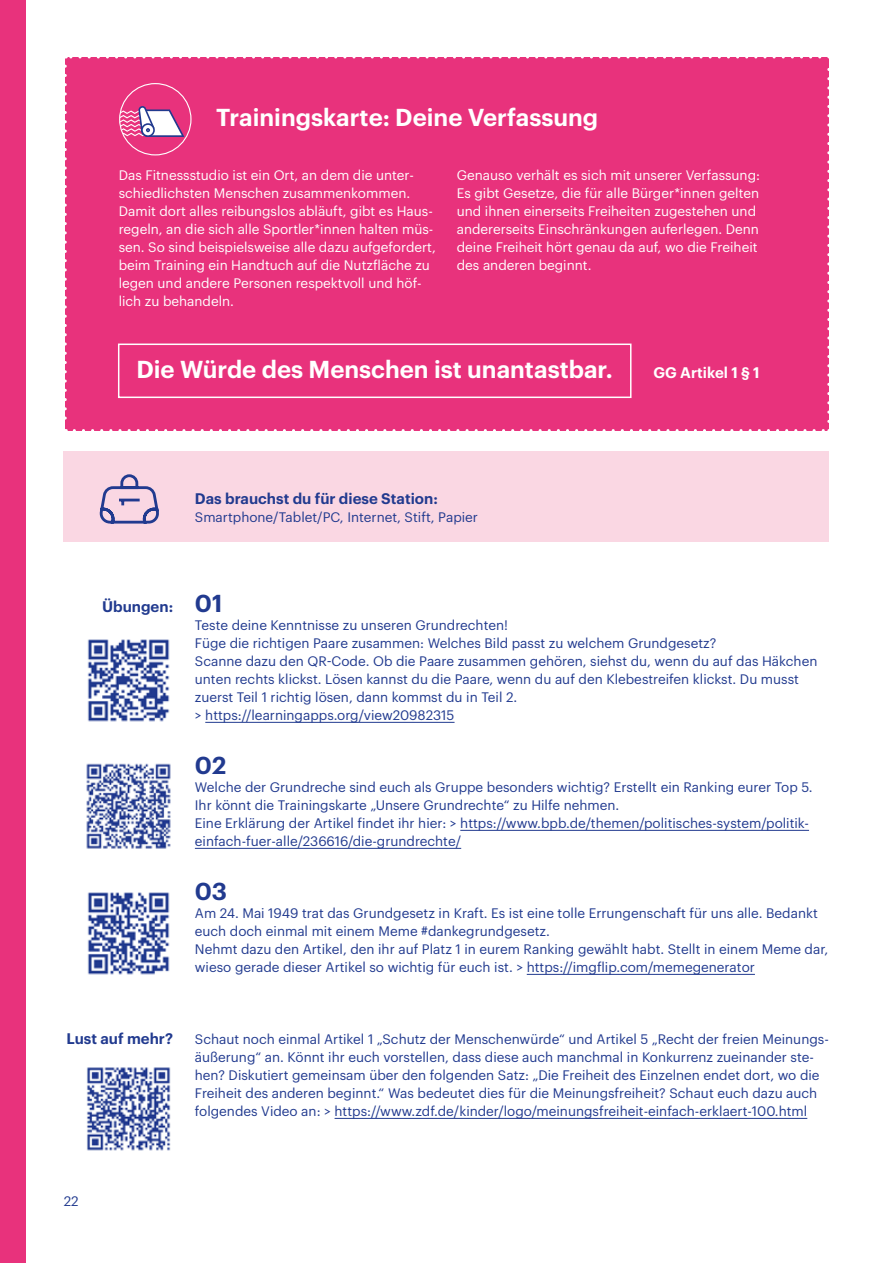
<style>
.page{position:relative;width:893px;height:1263px;background:#fff}
.page>*{position:absolute;margin:0;border:0;box-sizing:border-box;transform-origin:0 0}
.t1{font:600 24px "Graphik";color:#fff}
.t2{font:600 24px "Graphik";color:#213a8f}
.t3{font:600 15px "Graphik";color:#213a8f}
.t4{font:600 15px "Graphik";color:#fff}
.t5{font:13.5px/18px "Graphik";color:#213a8f}
.t6{font:13.5px/18px "Graphik";color:#fff}
</style>
<div class="page">
<div style="left:65px;top:57px;width:764px;height:373px;background:#e8327c"></div>
<svg style="left:65px;top:66px;width:2px;height:364px"></svg>
<svg style="left:74px;top:429px;width:755px;height:2px"></svg>
<svg style="left:827px;top:57px;width:2px;height:364px"></svg>
<svg style="left:65px;top:57px;width:755px;height:2px"></svg>
<div style="left:64px;top:452px;width:765px;height:90px;background:#fad7e3"></div>
<div style="left:118px;top:344px;width:513px;height:54px;border:2px solid #fff"></div>
<hr style="left:205px;top:722px;width:250px;height:1px;background:#213a8f">
<hr style="left:460px;top:830px;width:349px;height:1px;background:#213a8f">
<hr style="left:195px;top:848px;width:266px;height:1px;background:#213a8f">
<hr style="left:527px;top:974px;width:228px;height:1px;background:#213a8f">
<hr style="left:335px;top:1118px;width:472px;height:1px;background:#213a8f">
<div style="left:0;top:0;width:26px;height:1263px;background:#e8327c"></div>
<svg style="left:99px;top:474px;width:60px;height:50px"></svg>
<img style="left:87px;top:639px;width:83px;height:83px">
<img style="left:86px;top:763px;width:85px;height:86px">
<img style="left:87px;top:892px;width:83px;height:83px">
<img style="left:87px;top:1067px;width:84px;height:84px">
<svg style="left:120px;top:105px;width:64px;height:32px"></svg>
<div style="left:119px;top:83px;width:73px;height:72px;border:1px solid #fff;border-radius:50%"></div>
<h1 class="t1" style="left:216px;top:99px;width:383px">Trainingskarte: Deine Verfassung</h1>
<p class="t6" style="left:119px;top:165px;width:319px">Das Fitnessstudio ist ein Ort, an dem die unter&shy;schiedlichsten Menschen zusammenkommen.<br>Damit dort alles reibungslos abläuft, gibt es Haus&shy;regeln, an die sich alle Sportler*innen halten müs&shy;sen. So sind beispielsweise alle dazu aufgefordert, beim Training ein Handtuch auf die Nutzfläche zu legen und andere Personen respektvoll und höf&shy;lich zu behandeln.</p>
<p class="t6" style="left:457px;top:165px;width:305px">Genauso verhält es sich mit unserer Verfassung:<br>Es gibt Gesetze, die für alle Bürger*innen gelten und ihnen einerseits Freiheiten zugestehen und andererseits Einschränkungen auferlegen. Denn deine Freiheit hört genau da auf, wo die Freiheit des anderen beginnt.</p>
<h1 class="t1" style="left:136px;top:351px;width:478px">Die Würde des Menschen ist unantastbar.</h1>
<p class="t4" style="left:653px;top:361px;width:108px">GG Artikel 1 § 1</p>
<p class="t3" style="left:195px;top:487px;width:245px">Das brauchst du für diese Station:</p>
<p class="t5" style="left:195px;top:507px;width:285px">Smartphone/Tablet/PC, Internet, Stift, Papier</p>
<p class="t3" style="left:102px;top:595px;width:73px">Übungen:</p>
<h1 class="t2" style="left:195px;top:585px;width:29px">01</h1>
<p class="t5" style="left:195px;top:615px;width:624px">Teste deine Kenntnisse zu unseren Grundrechten!<br>Füge die richtigen Paare zusammen: Welches Bild passt zu welchem Grundgesetz?<br>Scanne dazu den QR-Code. Ob die Paare zusammen gehören, siehst du, wenn du auf das Häkchen unten rechts klickst. Lösen kannst du die Paare, wenn du auf den Klebestreifen klickst. Du musst zuerst Teil 1 richtig lösen, dann kommst du in Teil 2.<br>&gt; https://learningapps.org/view20982315</p>
<h1 class="t2" style="left:195px;top:747px;width:33px">02</h1>
<p class="t5" style="left:195px;top:777px;width:619px">Welche der Grundreche sind euch als Gruppe besonders wichtig? Erstellt ein Ranking eurer Top 5.<br>Ihr könnt die Trainingskarte „Unsere Grundrechte“ zu Hilfe nehmen.<br>Eine Erklärung der Artikel findet ihr hier: &gt; https://www.bpb.de/themen/politisches-system/politik&shy;einfach-fuer-alle/236616/die-grundrechte/</p>
<h1 class="t2" style="left:195px;top:873px;width:34px">03</h1>
<p class="t5" style="left:195px;top:903px;width:635px">Am 24. Mai 1949 trat das Grundgesetz in Kraft. Es ist eine tolle Errungenschaft für uns alle. Bedankt euch doch einmal mit einem Meme #dankegrundgesetz.<br>Nehmt dazu den Artikel, den ihr auf Platz 1 in eurem Ranking gewählt habt. Stellt in einem Meme dar, wieso gerade dieser Artikel so wichtig für euch ist. &gt; https://imgflip.com/memegenerator</p>
<p class="t3" style="left:67px;top:1027px;width:108px">Lust auf mehr?</p>
<p class="t5" style="left:195px;top:1029px;width:635px">Schaut noch einmal Artikel 1 „Schutz der Menschenwürde“ und Artikel 5 „Recht der freien Meinungs&shy;äußerung“ an. Könnt ihr euch vorstellen, dass diese auch manchmal in Konkurrenz zueinander ste&shy;hen? Diskutiert gemeinsam über den folgenden Satz: „Die Freiheit des Einzelnen endet dort, wo die Freiheit des anderen beginnt.“ Was bedeutet dies für die Meinungsfreiheit? Schaut euch dazu auch folgendes Video an: &gt; https://www.zdf.de/kinder/logo/meinungsfreiheit-einfach-erklaert-100.html</p>
<p class="t5" style="left:64px;top:1191px;width:16px">22</p>
</div>
